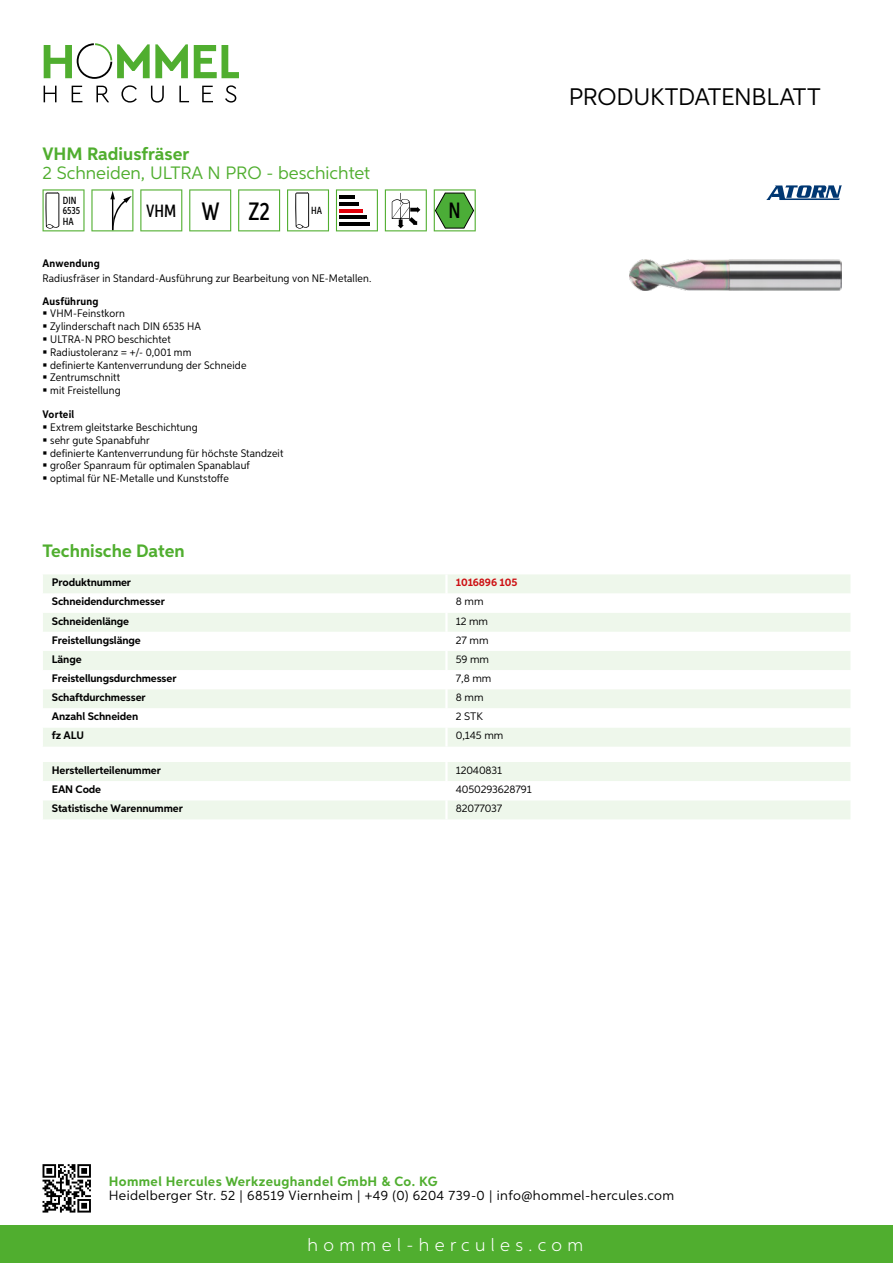
<style>
.page{position:relative;width:893px;height:1263px;background:#fff}
.page>*{position:absolute;margin:0;border:0;box-sizing:border-box;transform-origin:0 0}
.t1{font:24px "Aspira";letter-spacing:-.01em;color:#000}
.t2{font:500 22.2px "Aspira XX Nar";color:#000}
.t3{font:18px "Aspira";color:#50ae2f}
.t4{font:700 18px "Aspira";color:#50ae2f}
.t5{font:300 18px "Aspira";letter-spacing:.3em;color:#fff}
.t6{font:500 17.85px "Aspira XX Nar";color:#000}
.t7{font:13.5px "Aspira";letter-spacing:.03em;color:#000}
.t8{font:700 13.5px "Aspira";letter-spacing:.03em;color:#50ae2f}
.t9{font:10.95px/12.8px "Aspira Nar";letter-spacing:.015em;color:#000}
.t10{font:700 10.95px "Aspira";letter-spacing:-.01em;color:#000}
.t11{font:10.95px "Aspira";letter-spacing:-.01em;color:#000}
.t12{font:700 10.95px "Aspira Nar";letter-spacing:.02em;color:#000}
.t13{font:700 10.95px "Aspira";letter-spacing:-.01em;color:#cd1013}
.t14{font:500 10.35px/10.4px "Aspira XX Nar";color:#000}
.s1{font-size:25.2px}
</style>
<div class="page">
<div style="left:0;top:1226px;width:893px;height:37px;background:#50ae2f"></div>
<svg style="left:43px;top:1164px;width:48px;height:48px"></svg>
<svg style="left:194px;top:45px;width:45px;height:33px"></svg>
<svg style="left:44px;top:43px;width:144px;height:36px"></svg>
<svg style="left:44px;top:86px;width:13px;height:16px"></svg>
<svg style="left:72px;top:86px;width:10px;height:16px"></svg>
<svg style="left:96px;top:86px;width:13px;height:16px"></svg>
<svg style="left:121px;top:85px;width:16px;height:18px"></svg>
<svg style="left:151px;top:86px;width:13px;height:17px"></svg>
<svg style="left:179px;top:86px;width:10px;height:16px"></svg>
<svg style="left:202px;top:86px;width:11px;height:16px"></svg>
<svg style="left:225px;top:85px;width:11px;height:18px"></svg>
<div style="left:43px;top:574px;width:807px;height:173px;background:#eef7eb"></div>
<svg style="left:43px;top:593px;width:807px;height:134px"></svg>
<hr style="left:445px;top:574px;width:3px;height:19px;background:#fff">
<hr style="left:445px;top:593px;width:3px;height:20px;background:#fff">
<hr style="left:445px;top:613px;width:3px;height:19px;background:#fff">
<hr style="left:445px;top:632px;width:3px;height:19px;background:#fff">
<hr style="left:445px;top:651px;width:3px;height:19px;background:#fff">
<hr style="left:445px;top:670px;width:3px;height:19px;background:#fff">
<hr style="left:445px;top:689px;width:3px;height:19px;background:#fff">
<hr style="left:445px;top:708px;width:3px;height:19px;background:#fff">
<hr style="left:445px;top:727px;width:3px;height:20px;background:#fff">
<svg style="left:43px;top:762px;width:807px;height:57px"></svg>
<hr style="left:445px;top:800px;width:3px;height:19px;background:#fff">
<svg style="left:43px;top:189px;width:42px;height:42px"></svg>
<svg style="left:91px;top:189px;width:42px;height:42px"></svg>
<svg style="left:140px;top:189px;width:42px;height:42px"></svg>
<svg style="left:189px;top:189px;width:42px;height:42px"></svg>
<svg style="left:238px;top:189px;width:42px;height:42px"></svg>
<svg style="left:287px;top:189px;width:42px;height:42px"></svg>
<svg style="left:336px;top:189px;width:42px;height:42px"></svg>
<hr style="left:339px;top:196px;width:16px;height:3px;background:#000">
<hr style="left:339px;top:202px;width:20px;height:4px;background:#000">
<hr style="left:339px;top:209px;width:23px;height:3px;background:#e3000b">
<hr style="left:339px;top:216px;width:27px;height:3px;background:#000">
<hr style="left:339px;top:222px;width:31px;height:4px;background:#000">
<svg style="left:385px;top:189px;width:42px;height:42px"></svg>
<svg style="left:434px;top:189px;width:42px;height:42px"></svg>
<img style="left:629px;top:259px;width:213px;height:31px">
<svg style="left:766px;top:185px;width:76px;height:15px"></svg>
<h3 class="t4" style="left:43px;top:142px;width:148px">VHM Radiusfräser</h3>
<h3 class="t3" style="left:43px;top:162px;width:119px">2 Schneiden, ULTRA</h3>
<h3 class="t3" style="left:207px;top:162px;width:164px">N PRO - beschichtet</h3>
<p class="t14" style="left:63px;top:195px;width:19px">DIN<br>6535<br>HA</p>
<h3 class="t6" style="left:146px;top:200px;width:125px">VHM <span class="s1">W Z2</span></h3>
<p class="t14" style="left:311px;top:205px;width:12px">HA</p>
<h2 class="t2" style="left:449px;top:197px;width:14px">N</h2>
<p class="t12" style="left:43px;top:257px;width:59px">Anwendung</p>
<p class="t9" style="left:43px;top:272px;width:330px">Radiusfräser in Standard-Ausführung zur Bearbeitung von NE-Metallen.</p>
<p class="t12" style="left:43px;top:294px;width:58px">Ausführung</p>
<p class="t9" style="left:50px;top:307px;width:198px">VHM-Feinstkorn<br>Zylinderschaft nach DIN 6535 HA<br>ULTRA-N PRO beschichtet<br>Radiustoleranz = +/- 0,001 mm<br>definierte Kantenverrundung der Schneide<br>Zentrumschnitt<br>mit Freistellung</p>
<p class="t12" style="left:43px;top:408px;width:33px">Vorteil</p>
<p class="t9" style="left:50px;top:421px;width:235px">Extrem gleitstarke Beschichtung<br>sehr gute Spanabfuhr<br>definierte Kantenverrundung für höchste Standzeit großer Spanraum für optimalen Spanablauf optimal für NE-Metalle und Kunststoffe</p>
<h3 class="t4" style="left:43px;top:540px;width:144px">Technische Daten</h3>
<p class="t10" style="left:52px;top:576px;width:81px">Produktnummer</p>
<p class="t13" style="left:456px;top:576px;width:63px">1016896 105</p>
<p class="t10" style="left:52px;top:595px;width:115px">Schneidendurchmesser</p>
<p class="t11" style="left:456px;top:595px;width:29px">8 mm</p>
<p class="t10" style="left:52px;top:614px;width:79px">Schneidenlänge</p>
<p class="t11" style="left:456px;top:614px;width:34px">12 mm</p>
<p class="t10" style="left:52px;top:633px;width:90px">Freistellungslänge</p>
<p class="t11" style="left:456px;top:633px;width:34px">27 mm</p>
<p class="t10" style="left:52px;top:652px;width:31px">Länge</p>
<p class="t11" style="left:456px;top:652px;width:35px">59 mm</p>
<p class="t10" style="left:52px;top:671px;width:126px">Freistellungsdurchmesser</p>
<p class="t11" style="left:456px;top:672px;width:37px">7,8 mm</p>
<p class="t10" style="left:52px;top:691px;width:95px">Schaftdurchmesser</p>
<p class="t11" style="left:456px;top:691px;width:29px">8 mm</p>
<p class="t10" style="left:52px;top:710px;width:88px">Anzahl Schneiden</p>
<p class="t11" style="left:456px;top:710px;width:22px">2 STK</p>
<p class="t10" style="left:52px;top:729px;width:34px">fz ALU</p>
<p class="t11" style="left:456px;top:729px;width:49px">0,145 mm</p>
<p class="t10" style="left:52px;top:763px;width:111px">Herstellerteilenummer</p>
<p class="t11" style="left:456px;top:763px;width:48px">12040831</p>
<p class="t10" style="left:52px;top:783px;width:51px">EAN Code</p>
<p class="t11" style="left:456px;top:783px;width:77px">4050293628791</p>
<p class="t10" style="left:52px;top:802px;width:132px">Statistische Warennummer</p>
<p class="t11" style="left:456px;top:802px;width:48px">82077037</p>
<h1 class="t1" style="left:569px;top:82px;width:253px">Produktdatenblatt</h1>
<p class="t8" style="left:109px;top:1172px;width:330px">Hommel Hercules Werkzeughandel GmbH &amp; Co. KG</p>
<p class="t7" style="left:109px;top:1187px;width:567px">Heidelberger Str. 52 | 68519 Viernheim | +49 (0) 6204 739-0 | info@hommel-hercules.com</p>
<h3 class="t5" style="left:307px;top:1234px;width:277px">hommel-hercules.com</h3>
</div>
